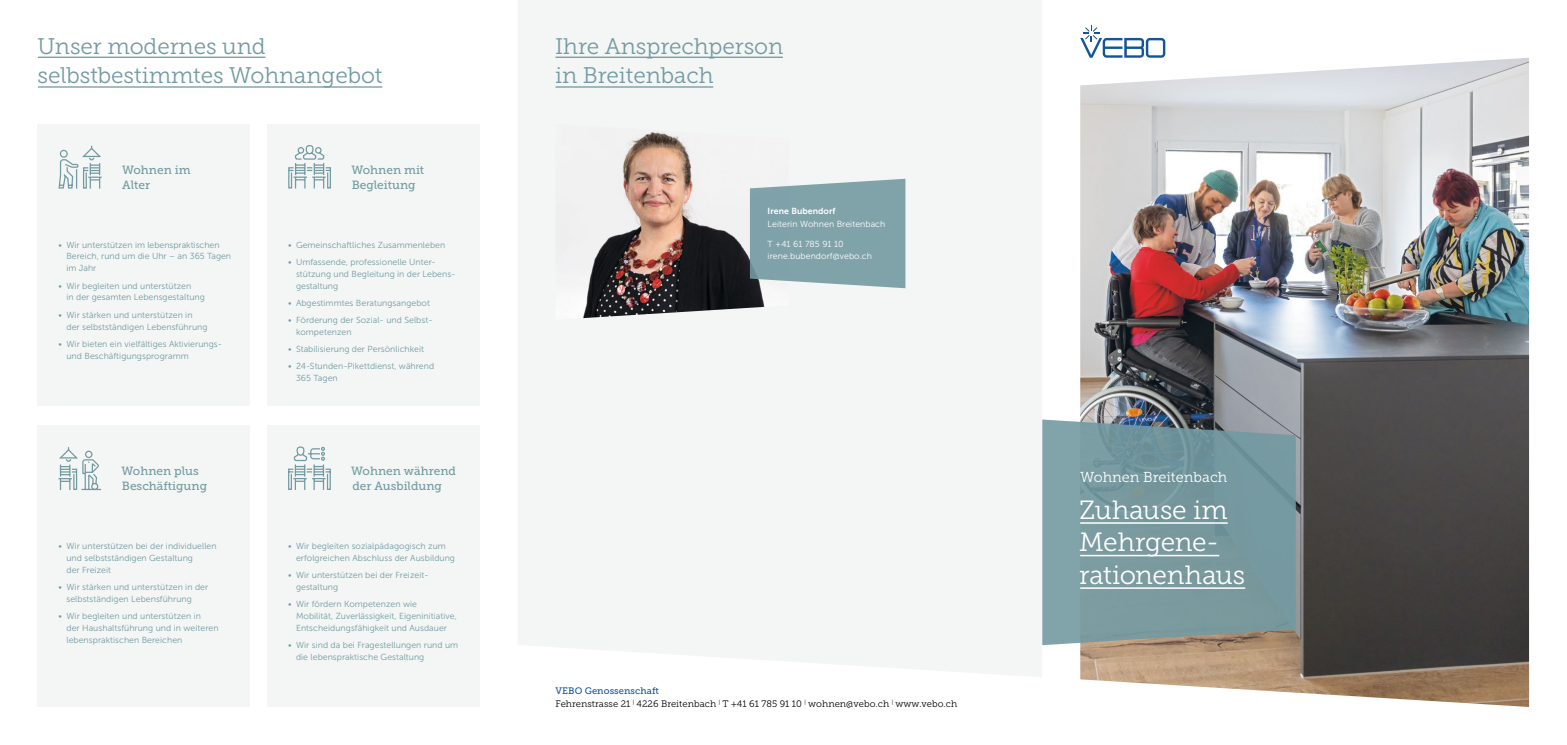
<style>
.page{position:relative;width:1567px;height:745px;background:#fff}
.page>*{position:absolute;margin:0;border:0;box-sizing:border-box;transform-origin:0 0}
.t1{font:26.25px/32.5px "Museo Slab 300";letter-spacing:-.01em;color:#fff}
.t2{font:22.5px/29.6px "Museo Slab 300";letter-spacing:-.005em;color:#739aa2}
.t3{font:14.38px "Museo Slab 300";color:#fff}
.t4{font:11.88px/15px "Museo Slab 500";color:#739aa2}
.t5{font:9.38px "Museo Slab 300";letter-spacing:.005em;color:#000}
.t6{font:9.38px "Museo Slab 500";letter-spacing:.005em;color:#14549a}
.t7{font:8.75px/11.9px "Museo Sans 300";letter-spacing:.005em;color:#739aa2}
.t8{font:8.75px/12.5px "Museo Sans 300";letter-spacing:.005em;color:#fff}
.t9{font:8.75px "Museo Sans 700";letter-spacing:.005em;color:#fff}
</style>
<div class="page">
<img style="left:1080px;top:58px;width:448px;height:648px">
<div style="left:518px;top:0;width:524px;height:676px;background:#f3f6f4"></div>
<svg style="left:1042px;top:419px;width:253px;height:225px;background:#7a999e"></svg>
<svg style="left:1080px;top:25px;width:85px;height:33px"></svg>
<div style="left:38px;top:124px;width:212px;height:281px;background:#f3f6f4"></div>
<div style="left:38px;top:425px;width:212px;height:281px;background:#f3f6f4"></div>
<div style="left:268px;top:124px;width:211px;height:281px;background:#f3f6f4"></div>
<div style="left:268px;top:425px;width:211px;height:281px;background:#f3f6f4"></div>
<svg style="left:58px;top:447px;width:44px;height:44px"></svg>
<svg style="left:58px;top:145px;width:44px;height:44px"></svg>
<svg style="left:288px;top:145px;width:43px;height:44px"></svg>
<svg style="left:288px;top:446px;width:43px;height:44px"></svg>
<img style="left:555px;top:124px;width:233px;height:195px">
<hr style="left:38px;top:57px;width:227px;height:1px;background:#739aa2">
<hr style="left:38px;top:86px;width:344px;height:2px;background:#739aa2">
<hr style="left:555px;top:57px;width:227px;height:1px;background:#739aa2">
<hr style="left:555px;top:86px;width:158px;height:2px;background:#739aa2">
<hr style="left:1080px;top:522px;width:147px;height:1px;background:#fff">
<hr style="left:1080px;top:554px;width:139px;height:2px;background:#fff">
<hr style="left:1080px;top:587px;width:165px;height:1px;background:#fff">
<svg style="left:750px;top:179px;width:155px;height:109px;background:#88a8af"></svg>
<h2 class="t2" style="left:38px;top:31px;width:346px">Unser modernes und selbstbestimmtes Wohnangebot</h2>
<h2 class="t2" style="left:555px;top:31px;width:229px">Ihre Ansprechperson in Breitenbach</h2>
<h3 class="t4" style="left:122px;top:162px;width:70px">Wohnen im<br>Alter</h3>
<p class="t7" style="left:66px;top:238px;width:166px;text-indent:-8px">• Wir unterstützen im lebenspraktischen<br>Bereich, rund um die Uhr – an 365 Tagen im Jahr</p>
<p class="t7" style="left:66px;top:279px;width:140px;text-indent:-8px">• Wir begleiten und unterstützen<br>in der gesamten Lebensgestaltung</p>
<p class="t7" style="left:66px;top:308px;width:143px;text-indent:-8px">• Wir stärken und unterstützen in der selbstständigen Lebensführung</p>
<p class="t7" style="left:66px;top:337px;width:157px;text-indent:-8px">• Wir bieten ein vielfältiges Aktivierungs&shy;und Beschäftigungsprogramm</p>
<h3 class="t4" style="left:121px;top:463px;width:87px">Wohnen plus<br>Beschäftigung</h3>
<p class="t7" style="left:66px;top:540px;width:152px;text-indent:-8px">• Wir unterstützen bei der individuellen und selbstständigen Gestaltung<br>der Freizeit</p>
<p class="t7" style="left:66px;top:581px;width:143px;text-indent:-8px">• Wir stärken und unterstützen in der selbstständigen Lebensführung</p>
<p class="t7" style="left:66px;top:610px;width:154px;text-indent:-8px">• Wir begleiten und unterstützen in<br>der Haushaltsführung und in weiteren lebenspraktischen Bereichen</p>
<h3 class="t4" style="left:351px;top:162px;width:74px">Wohnen mit<br>Begleitung</h3>
<p class="t7" style="left:288px;top:238px;width:159px">• Gemeinschaftliches Zusammenleben</p>
<p class="t7" style="left:296px;top:256px;width:161px;text-indent:-8px">• Umfassende, professionelle Unter&shy;stützung und Begleitung in der Lebens&shy;gestaltung</p>
<p class="t7" style="left:288px;top:297px;width:143px">• Abgestimmtes Beratungsangebot</p>
<p class="t7" style="left:296px;top:314px;width:136px;text-indent:-8px">• Förderung der Sozial- und Selbst&shy;kompetenzen</p>
<p class="t7" style="left:288px;top:343px;width:138px">• Stabilisierung der Persönlichkeit</p>
<p class="t7" style="left:296px;top:360px;width:140px;text-indent:-8px">• 24-Stunden-Pikettdienst, während<br>365 Tagen</p>
<h3 class="t4" style="left:351px;top:463px;width:106px">Wohnen während der Ausbildung</h3>
<p class="t7" style="left:296px;top:540px;width:160px;text-indent:-8px">• Wir begleiten sozialpädagogisch zum erfolgreichen Abschluss der Ausbildung</p>
<p class="t7" style="left:296px;top:569px;width:132px;text-indent:-8px">• Wir unterstützen bei der Freizeit&shy;gestaltung</p>
<p class="t7" style="left:296px;top:598px;width:162px;text-indent:-8px">• Wir fördern Kompetenzen wie<br>Mobilität, Zuverlässigkeit, Eigeninitiative,<br>Entscheidungsfähigkeit und Ausdauer</p>
<p class="t7" style="left:296px;top:639px;width:164px;text-indent:-8px">• Wir sind da bei Fragestellungen rund um die lebenspraktische Gestaltung</p>
<p class="t9" style="left:767px;top:206px;width:69px">Irene Bubendorf</p>
<p class="t8" style="left:767px;top:218px;width:119px">Leiterin Wohnen Breitenbach</p>
<p class="t8" style="left:767px;top:237px;width:106px">T +41 61 785 91 10 irene.bubendorf@vebo.ch</p>
<p class="t6" style="left:555px;top:685px;width:105px">VEBO Genossenschaft</p>
<p class="t5" style="left:555px;top:698px;width:403px">Fehrenstrasse 21 <sup>|</sup> 4226 Breitenbach <sup>|</sup> T +41 61 785 91 10 <sup>|</sup> wohnen@vebo.ch <sup>|</sup> www.vebo.ch</p>
<h3 class="t3" style="left:1079px;top:469px;width:149px">Wohnen Breitenbach</h3>
<h1 class="t1" style="left:1079px;top:493px;width:167px">Zuhause im<br>Mehrgene&shy;rationenhaus</h1>
</div>
